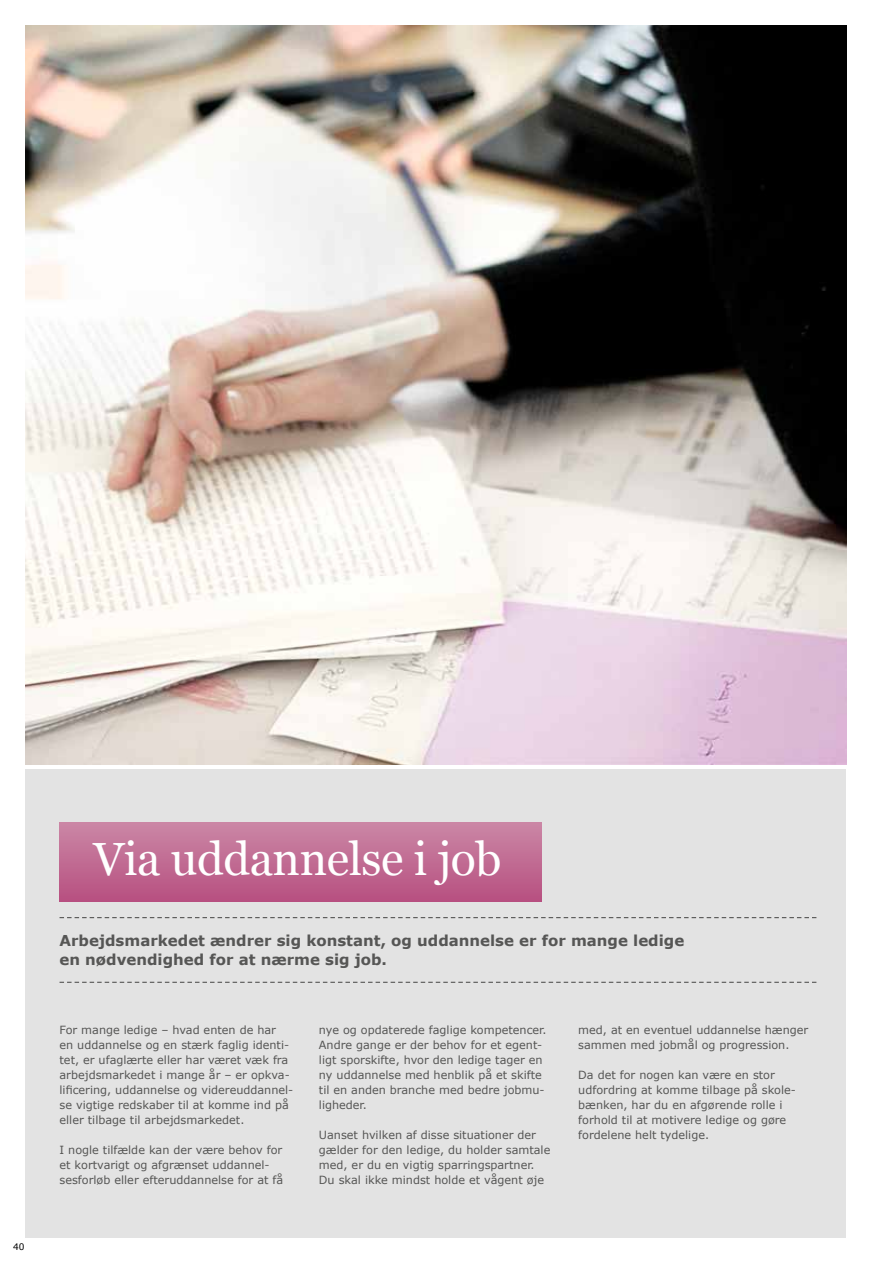
<style>
.page{position:relative;width:893px;height:1263px;background:#fff}
.page>*{position:absolute;margin:0;border:0;box-sizing:border-box;transform-origin:0 0}
.t1{font:46.5px "Georgia";letter-spacing:-.01em;color:#fff}
.t2{font:700 15px/19.5px "Verdana";color:#565655}
.t3{font:11.25px/15px "Verdana";color:#565655}
.t4{font:9px "Verdana";color:#000}
</style>
<div class="page">
<div style="left:26px;top:769px;width:820px;height:468px;background:#e3e3e3"></div>
<img style="left:26px;top:25px;width:820px;height:740px">
<div style="left:60px;top:822px;width:481px;height:79px;background:linear-gradient(to bottom,#cb87a6,#b75080)"></div>
<svg style="left:60px;top:917px;width:756px;height:1px"></svg>
<svg style="left:60px;top:982px;width:756px;height:1px"></svg>
<p class="t4" style="left:13px;top:1240px;width:13px">40</p>
<h1 class="t1" style="left:94px;top:825px;width:409px">Via uddannelse i job</h1>
<h2 class="t2" style="left:60px;top:930px;width:626px">Arbejdsmarkedet ændrer sig konstant, og uddannelse er for mange ledige en nødvendighed for at nærme sig job.</h2>
<p class="t3" style="left:60px;top:1022px;width:235px">For mange ledige – hvad enten de har<br>en uddannelse og en stærk faglig identi&shy;tet, er ufaglærte eller har været væk fra arbejdsmarkedet i mange år – er opkva&shy;lificering, uddannelse og videreuddannel&shy;se vigtige redskaber til at komme ind på eller tilbage til arbejdsmarkedet.</p>
<p class="t3" style="left:60px;top:1142px;width:225px">I nogle tilfælde kan der være behov for et kortvarigt og afgrænset uddannel&shy;sesforløb eller efteruddannelse for at få</p>
<p class="t3" style="left:319px;top:1022px;width:229px">nye og opdaterede faglige kompetencer.<br>Andre gange er der behov for et egent&shy;ligt sporskifte, hvor den ledige tager en ny uddannelse med henblik på et skifte til en anden branche med bedre jobmu&shy;ligheder.</p>
<p class="t3" style="left:319px;top:1127px;width:233px">Uanset hvilken af disse situationer der gælder for den ledige, du holder samtale med, er du en vigtig sparringspartner.<br>Du skal ikke mindst holde et vågent øje</p>
<p class="t3" style="left:578px;top:1022px;width:231px">med, at en eventuel uddannelse hænger sammen med jobmål og progression.</p>
<p class="t3" style="left:578px;top:1067px;width:217px">Da det for nogen kan være en stor udfordring at komme tilbage på skole&shy;bænken, har du en afgørende rolle i forhold til at motivere ledige og gøre fordelene helt tydelige.</p>
</div>
